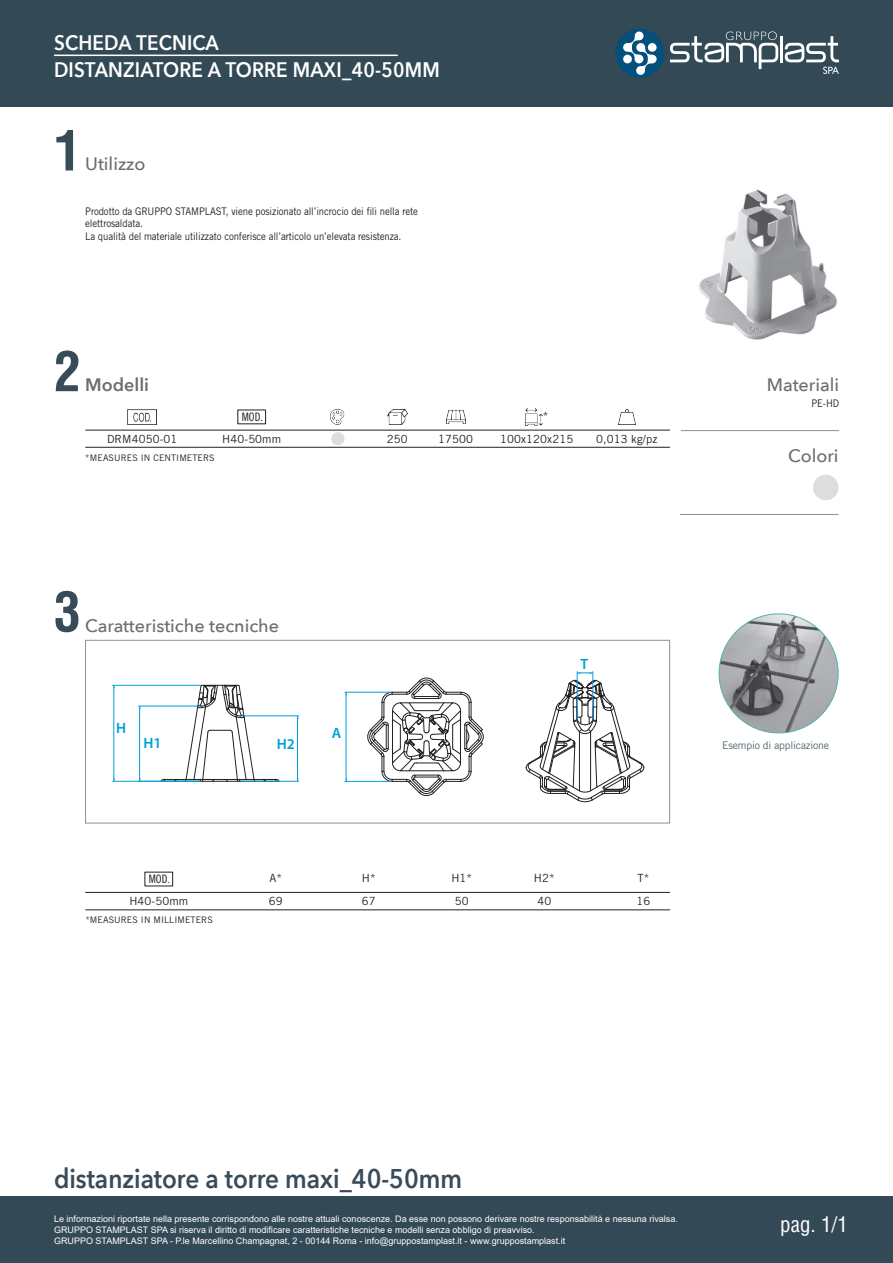
<style>
.page{position:relative;width:893px;height:1263px;background:#fff}
.page>*{position:absolute;margin:0;border:0;box-sizing:border-box;transform-origin:0 0}
.t1{font:700 condensed 54px "Helvetica CE";color:#384b59}
.t2{font:600 27px "Avenir Next";color:#384b59;scale:.9 1}
.t3{font:600 21px "Avenir Next";letter-spacing:.01em;color:#fff;scale:.9 1}
.t4{font:condensed 21px "Helvetica";color:#fff}
.t5{font:500 18px "Avenir Next";color:#6c6d70}
.t6{font:600 18px "Avenir Next";color:#6c6d70}
.t7{font:600 15px "Myriad Pro";color:#009fda}
.t8{font:11.7px "Trade Gothic LT Std Cn 18";color:#231f20}
.Contenuto_Catalogo{font:11.25px "Trade Gothic LT Std";letter-spacing:.01em;color:#231f20}
.t9{font:10.5px/12.6px "Trade Gothic LT Std";letter-spacing:-.01em;color:#231f20;scale:.91 1}
.t10{font:10.5px "Trade Gothic LT Std";letter-spacing:-.02em;color:#53656e}
.t11{font:9px "Arial";color:#fff}
.Contenuto_Catalogo-2{font:9px "Trade Gothic LT Std";letter-spacing:.01em;color:#231f20}
</style>
<div class="page">
<div style="left:0;top:1197px;width:893px;height:66px;background:#334956"></div>
<div style="left:0;top:0;width:893px;height:106px;background:#334956"></div>
<div style="left:615px;top:29px;width:49px;height:49px;background:#054f7d;border-radius:50%"></div>
<hr style="left:780px;top:36px;width:3px;height:26px;background:#fff">
<svg style="left:670px;top:31px;width:108px;height:38px"></svg>
<svg style="left:623px;top:31px;width:34px;height:44px"></svg>
<div style="left:648px;top:43px;width:9px;height:9px;background:#fff;border-radius:50%"></div>
<div style="left:623px;top:55px;width:9px;height:8px;background:#fff;border-radius:50%"></div>
<svg style="left:785px;top:36px;width:54px;height:38px"></svg>
<hr style="left:54px;top:55px;width:344px;height:1px;background:#fff">
<div style="left:85px;top:640px;width:585px;height:183px;border:1px solid #9d8b89"></div>
<hr style="left:680px;top:514px;width:158px;height:1px;background:#9d8b89">
<hr style="left:681px;top:430px;width:158px;height:1px;background:#9d8b89">
<hr style="left:85px;top:430px;width:585px;height:1px;background:#231f20">
<hr style="left:85px;top:447px;width:585px;height:1px;background:#231f20">
<hr style="left:85px;top:892px;width:585px;height:1px;background:#231f20">
<hr style="left:85px;top:909px;width:585px;height:1px;background:#231f20">
<img style="left:699px;top:190px;width:138px;height:150px">
<img style="left:128px;top:409px;width:29px;height:15px">
<img style="left:330px;top:409px;width:15px;height:15px">
<img style="left:387px;top:409px;width:20px;height:15px">
<img style="left:446px;top:410px;width:19px;height:15px">
<img style="left:525px;top:408px;width:18px;height:17px">
<img style="left:618px;top:409px;width:17px;height:15px">
<div style="left:331px;top:432px;width:13px;height:13px;background:#ddd;border-radius:50%"></div>
<div style="left:813px;top:475px;width:25px;height:25px;background:#ddd;border-radius:50%"></div>
<img style="left:719px;top:614px;width:119px;height:119px;border-radius:60px">
<svg style="left:161px;top:685px;width:118px;height:97px"></svg>
<svg style="left:367px;top:677px;width:117px;height:119px"></svg>
<svg style="left:526px;top:680px;width:118px;height:123px"></svg>
<hr style="left:138px;top:706px;width:62px;height:1px;background:#009fda">
<hr style="left:139px;top:708px;width:1px;height:71px;background:#009fda">
<hr style="left:113px;top:685px;width:87px;height:1px;background:#009fda">
<hr style="left:113px;top:781px;width:87px;height:1px;background:#009fda">
<hr style="left:114px;top:688px;width:1px;height:91px;background:#009fda">
<hr style="left:242px;top:716px;width:57px;height:1px;background:#009fda">
<hr style="left:242px;top:781px;width:57px;height:1px;background:#009fda">
<hr style="left:297px;top:718px;width:1px;height:61px;background:#009fda">
<hr style="left:345px;top:692px;width:46px;height:1px;background:#009fda">
<hr style="left:345px;top:781px;width:46px;height:1px;background:#009fda">
<hr style="left:346px;top:695px;width:1px;height:84px;background:#009fda">
<hr style="left:577px;top:672px;width:1px;height:48px;background:#009fda">
<hr style="left:593px;top:672px;width:1px;height:48px;background:#009fda">
<svg style="left:577px;top:672px;width:16px;height:2px"></svg>
<p class="t3" style="left:54px;top:24px;width:185px">SCHEDA TECNICA</p>
<p class="t3" style="left:54px;top:51px;width:430px">DISTANZIATORE A TORRE MAXI_40-50MM</p>
<p class="t1" style="left:54px;top:117px;width:28px">1</p>
<p class="t5" style="left:85px;top:149px;width:62px">Utilizzo</p>
<p class="t9" style="left:85px;top:204px;width:367px">Prodotto da GRUPPO STAMPLAST, viene posizionato all’incrocio dei fili nella rete elettrosaldata.</p>
<p class="t9" style="left:85px;top:230px;width:349px">La qualità del materiale utilizzato conferisce all’articolo un’elevata resistenza.</p>
<p class="t1" style="left:54px;top:338px;width:28px">2</p>
<p class="t6" style="left:85px;top:369px;width:65px">Modelli</p>
<p class="t8" style="left:242px;top:410px;width:23px">MOD.</p>
<p class="Contenuto_Catalogo" style="left:543px;top:409px;width:7px">*</p>
<p class="Contenuto_Catalogo" style="left:107px;top:432px;width:72px">DRM4050-01</p>
<p class="Contenuto_Catalogo" style="left:222px;top:432px;width:60px">H40-50mm</p>
<p class="Contenuto_Catalogo" style="left:387px;top:432px;width:22px">250</p>
<p class="Contenuto_Catalogo" style="left:438px;top:432px;width:36px">17500</p>
<p class="Contenuto_Catalogo" style="left:500px;top:432px;width:74px">100x120x215</p>
<p class="Contenuto_Catalogo" style="left:596px;top:432px;width:63px">0,013 kg/pz</p>
<p class="Contenuto_Catalogo-2" style="left:85px;top:452px;width:131px">*MEASURES IN CENTIMETERS</p>
<p class="t1" style="left:54px;top:578px;width:28px">3</p>
<p class="t5" style="left:85px;top:610px;width:195px">Caratteristiche tecniche</p>
<p class="t7" style="left:116px;top:719px;width:12px">H</p>
<p class="t7" style="left:143px;top:734px;width:20px">H1</p>
<p class="t7" style="left:277px;top:734px;width:20px">H2</p>
<p class="t7" style="left:332px;top:724px;width:11px">A</p>
<p class="t7" style="left:580px;top:654px;width:9px">T</p>
<p class="t8" style="left:149px;top:872px;width:23px">MOD.</p>
<p class="Contenuto_Catalogo" style="left:269px;top:871px;width:14px">A*</p>
<p class="Contenuto_Catalogo" style="left:362px;top:871px;width:15px">H*</p>
<p class="Contenuto_Catalogo" style="left:451px;top:871px;width:22px">H1*</p>
<p class="Contenuto_Catalogo" style="left:534px;top:871px;width:22px">H2*</p>
<p class="Contenuto_Catalogo" style="left:637px;top:871px;width:13px">T*</p>
<p class="Contenuto_Catalogo" style="left:129px;top:894px;width:60px">H40-50mm</p>
<p class="Contenuto_Catalogo" style="left:269px;top:894px;width:15px">69</p>
<p class="Contenuto_Catalogo" style="left:362px;top:894px;width:15px">67</p>
<p class="Contenuto_Catalogo" style="left:455px;top:894px;width:15px">50</p>
<p class="Contenuto_Catalogo" style="left:537px;top:894px;width:15px">40</p>
<p class="Contenuto_Catalogo" style="left:636px;top:894px;width:15px">16</p>
<p class="Contenuto_Catalogo-2" style="left:85px;top:914px;width:129px">*MEASURES IN MILLIMETERS</p>
<p class="t5" style="left:767px;top:370px;width:74px">Materiali</p>
<p class="t9" style="left:811px;top:397px;width:32px">PE-HD</p>
<p class="t5" style="left:788px;top:440px;width:52px">Colori</p>
<p class="t10" style="left:722px;top:739px;width:108px">Esempio di applicazione</p>
<p class="t2" style="left:54px;top:1155px;width:455px">distanziatore a torre maxi_40-50mm</p>
<p class="t11" style="left:54px;top:1213px;width:625px">Le informazioni riportate nella presente corrispondono alle nostre attuali conoscenze. Da esse non possono derivare nostre responsabilità e nessuna rivalsa.</p>
<p class="t11" style="left:54px;top:1224px;width:482px">GRUPPO STAMPLAST SPA si riserva il diritto di modificare caratteristiche tecniche e modelli senza obbligo di preavviso.</p>
<p class="t11" style="left:54px;top:1235px;width:513px">GRUPPO STAMPLAST SPA - P.le Marcellino Champagnat, 2 - 00144 Roma - info@gruppostamplast.it - www.gruppostamplast.it</p>
<p class="t4" style="left:780px;top:1211px;width:69px">pag. 1/1</p>
</div>
